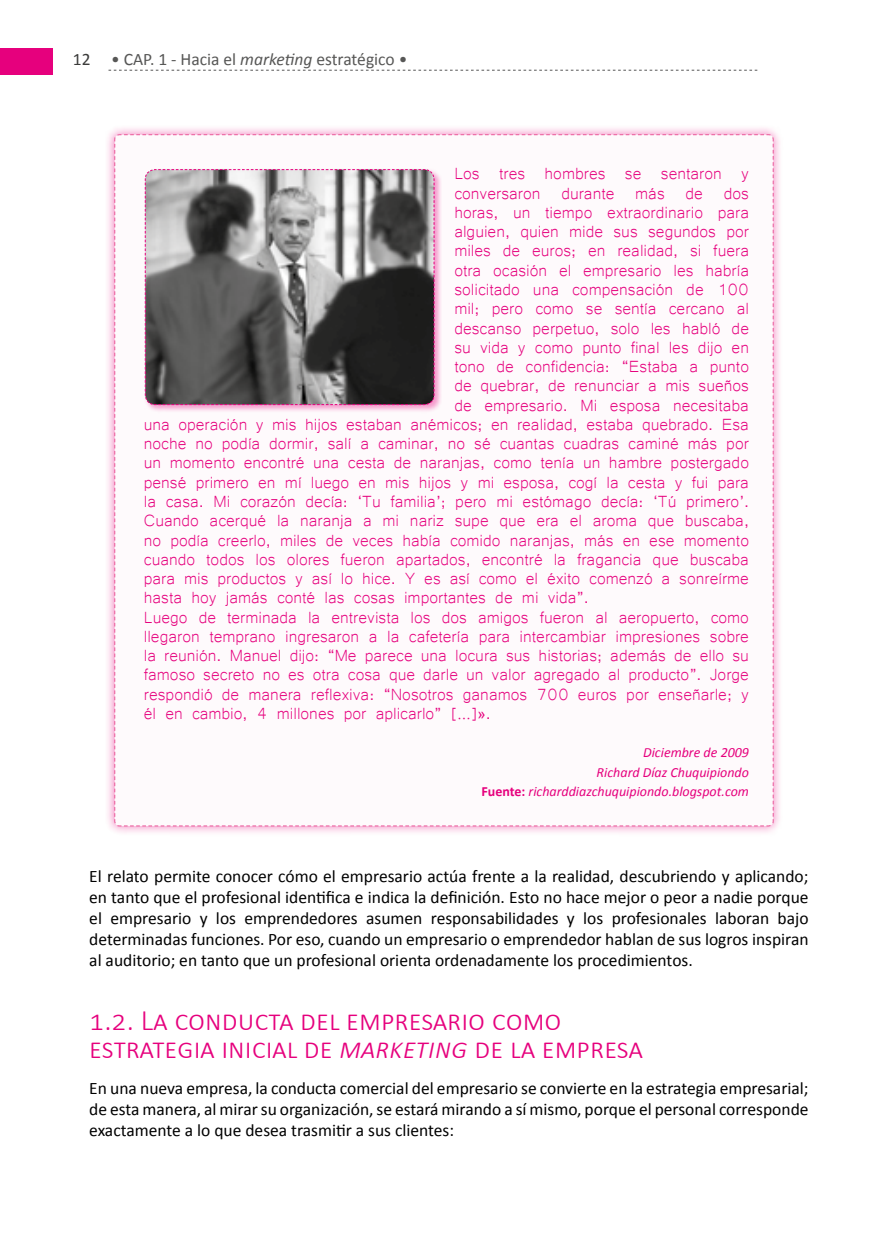
<style>
.page{position:relative;width:883px;height:1256px;background:#fff}
.page>*{position:absolute;margin:0;border:0;box-sizing:border-box;transform-origin:0 0}
.t1{font:300 29.75px/28px "Calibri";color:#e6007d}
.t2{font:21px "Microsoft Yi Baiti";color:#e6007d}
.t3{font:17.5px/21px "Calibri";color:#000;text-align:justify}
.t4{font:17.5px "Calibri";color:#575756}
.t5{font:italic 14px/19.2px "Calibri";color:#e6007d;text-align:right}
.s1{color:#3c3c3b}
.s2{font-style:italic}
.s3{font-weight:700;font-style:normal}
</style>
<div class="page">
<div style="left:0;top:48px;width:53px;height:26px;background:#e6007d"></div>
<svg style="left:108px;top:70px;width:649px;height:1px"></svg>
<div style="left:105px;top:125px;width:679px;height:710px;background:#e6007d;opacity:.5"></div>
<svg style="left:113px;top:133px;width:661px;height:694px"></svg>
<div style="left:144px;top:168px;width:297px;height:245px;background:#e6007d;opacity:.38"></div>
<svg style="left:144px;top:169px;width:291px;height:236px"></svg>
<p class="t4" style="left:73px;top:48px;width:336px"><span class="s1">12</span> • CAP. 1 - Hacia el <span class="s2">marketing</span> estratégico •</p>
<p class="t2" style="left:454px;top:161px;width:296px">Los tres hombres se sentaron y</p>
<p class="t2" style="left:454px;top:181px;width:296px">conversaron durante más de dos</p>
<p class="t2" style="left:454px;top:200px;width:296px">horas, un tiempo extraordinario para</p>
<p class="t2" style="left:454px;top:219px;width:296px">alguien, quien mide sus segundos por</p>
<p class="t2" style="left:454px;top:238px;width:296px">miles de euros; en realidad, si fuera</p>
<p class="t2" style="left:454px;top:258px;width:296px">otra ocasión el empresario les habría</p>
<p class="t2" style="left:454px;top:277px;width:296px">solicitado una compensación de 100</p>
<p class="t2" style="left:454px;top:296px;width:296px">mil; pero como se sentía cercano al</p>
<p class="t2" style="left:454px;top:315px;width:296px">descanso perpetuo, solo les habló de</p>
<p class="t2" style="left:454px;top:335px;width:296px">su vida y como punto final les dijo en</p>
<p class="t2" style="left:454px;top:354px;width:296px">tono de confidencia: “Estaba a punto</p>
<p class="t2" style="left:454px;top:373px;width:296px">de quebrar, de renunciar a mis sueños</p>
<p class="t2" style="left:454px;top:392px;width:296px">de empresario. Mi esposa necesitaba</p>
<p class="t2" style="left:144px;top:412px;width:607px">una operación y mis hijos estaban anémicos; en realidad, estaba quebrado. Esa</p>
<p class="t2" style="left:144px;top:431px;width:607px">noche no podía dormir, salí a caminar, no sé cuantas cuadras caminé más por</p>
<p class="t2" style="left:144px;top:450px;width:607px">un momento encontré una cesta de naranjas, como tenía un hambre postergado</p>
<p class="t2" style="left:144px;top:469px;width:607px">pensé primero en mí luego en mis hijos y mi esposa, cogí la cesta y fui para</p>
<p class="t2" style="left:144px;top:489px;width:607px">la casa. Mi corazón decía: ‘Tu familia’; pero mi estómago decía: ‘Tú primero’.</p>
<p class="t2" style="left:144px;top:508px;width:607px">Cuando acerqué la naranja a mi nariz supe que era el aroma que buscaba,</p>
<p class="t2" style="left:144px;top:527px;width:607px">no podía creerlo, miles de veces había comido naranjas, más en ese momento</p>
<p class="t2" style="left:144px;top:546px;width:607px">cuando todos los olores fueron apartados, encontré la fragancia que buscaba</p>
<p class="t2" style="left:144px;top:566px;width:607px">para mis productos y así lo hice. Y es así como el éxito comenzó a sonreírme</p>
<p class="t2" style="left:144px;top:585px;width:447px">hasta hoy jamás conté las cosas importantes de mi vida”.</p>
<p class="t2" style="left:144px;top:604px;width:607px">Luego de terminada la entrevista los dos amigos fueron al aeropuerto, como</p>
<p class="t2" style="left:144px;top:624px;width:607px">llegaron temprano ingresaron a la cafetería para intercambiar impresiones sobre</p>
<p class="t2" style="left:144px;top:643px;width:607px">la reunión. Manuel dijo: “Me parece una locura sus historias; además de ello su</p>
<p class="t2" style="left:144px;top:662px;width:607px">famoso secreto no es otra cosa que darle un valor agregado al producto”. Jorge</p>
<p class="t2" style="left:144px;top:681px;width:607px">respondió de manera reflexiva: “Nosotros ganamos 700 euros por enseñarle; y</p>
<p class="t2" style="left:144px;top:701px;width:348px">él en cambio, 4 millones por aplicarlo” […]».</p>
<p class="t5" style="left:481px;top:742px;width:269px">Diciembre de 2009<br>Richard Díaz Chuquipiondo<br><span class="s3">Fuente:</span> richarddiazchuquipiondo.blogspot.com</p>
<p class="t3" style="left:89px;top:865px;width:721px">El relato permite conocer cómo el empresario actúa frente a la realidad, descubriendo y aplicando; en tanto que el profesional identifica e indica la definición. Esto no hace mejor o peor a nadie porque el empresario y los emprendedores asumen responsabilidades y los profesionales laboran bajo determinadas funciones. Por eso, cuando un empresario o emprendedor hablan de sus logros inspiran al auditorio; en tanto que un profesional orienta ordenadamente los procedimientos.</p>
<h1 class="t1" style="left:89px;top:1005px;width:555px">1.2. La conducta del empresario como estrategia inicial de <span class="s2">marketing</span> de la empresa</h1>
<p class="t3" style="left:89px;top:1077px;width:721px">En una nueva empresa, la conducta comercial del empresario se convierte en la estrategia empresarial; de esta manera, al mirar su organización, se estará mirando a sí mismo, porque el personal corresponde exactamente a lo que desea trasmitir a sus clientes:</p>
</div>
